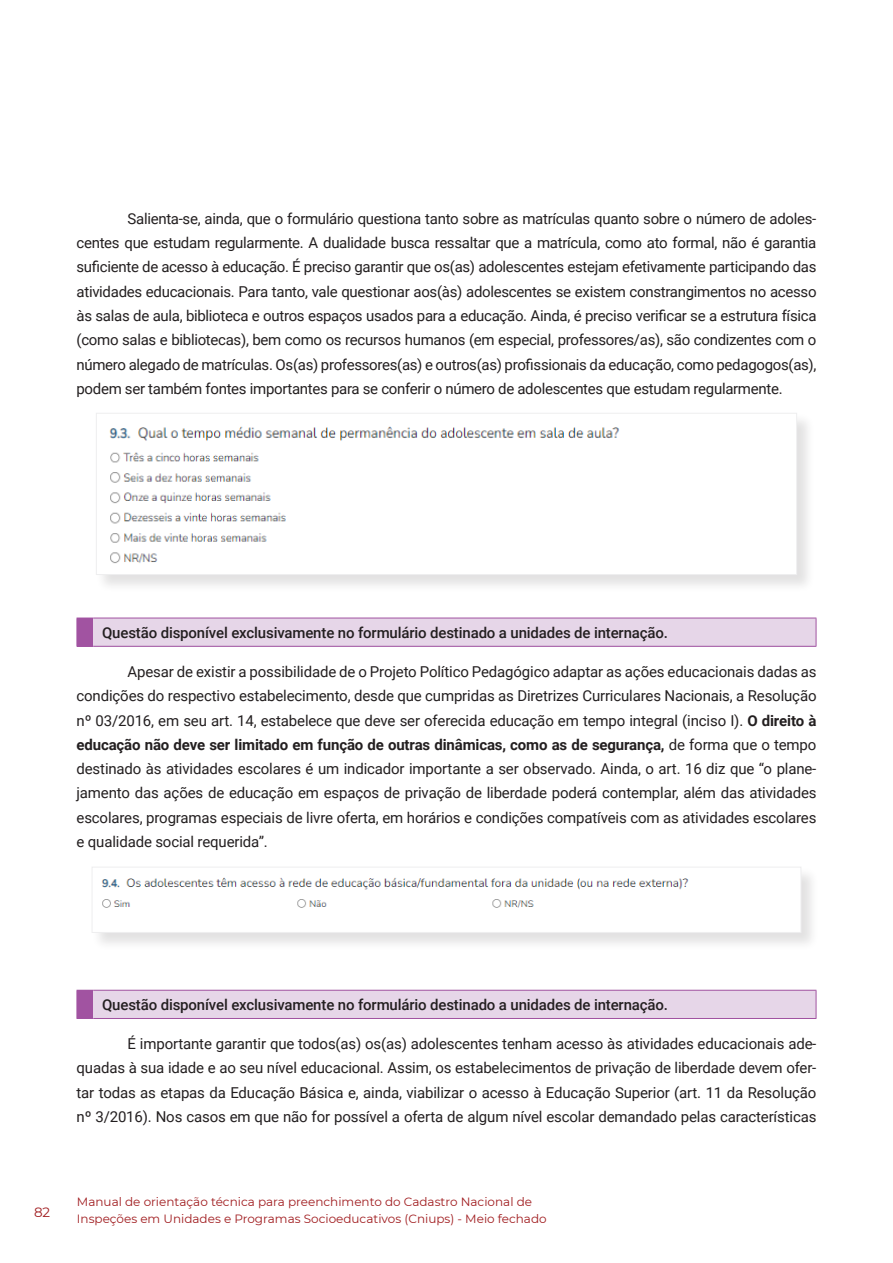
<style>
.page{position:relative;width:893px;height:1263px;background:#fff}
.page>*{position:absolute;margin:0;border:0;box-sizing:border-box;transform-origin:0 0}
.corpo_do_texto{font:15px/24.3px "Roboto";letter-spacing:-.01em;color:#231f20;text-align:justify}
.corpo_do_texto-2{font:500 15px "Roboto";letter-spacing:-.01em;color:#231f20}
.t1{font:13.5px "Montserrat";color:#a01c1f}
.t2{font:12px/16.5px "Montserrat";color:#a01c1f}
.s1{font-weight:700}
</style>
<div class="page">
<div style="left:96px;top:413px;width:719px;height:180px;background:#231f20;opacity:.13"></div>
<img style="left:98px;top:415px;width:697px;height:158px">
<div style="left:96px;top:413px;width:701px;height:162px;border:1px solid #eeeeef"></div>
<div style="left:94px;top:618px;width:722px;height:28px;background:#e6d6e8"></div>
<hr style="left:94px;top:618px;width:722px;height:1px;background:#a153a1">
<svg style="left:816px;top:618px;width:1px;height:28px"></svg>
<svg style="left:77px;top:618px;width:17px;height:29px"></svg>
<hr style="left:94px;top:646px;width:722px;height:1px;background:#a153a1">
<div style="left:92px;top:867px;width:728px;height:84px;background:#231f20;opacity:.13"></div>
<img style="left:94px;top:869px;width:705px;height:62px">
<div style="left:92px;top:867px;width:709px;height:66px;border:1px solid #eeeeef"></div>
<div style="left:94px;top:990px;width:722px;height:28px;background:#e6d6e8"></div>
<hr style="left:94px;top:990px;width:722px;height:1px;background:#a153a1">
<svg style="left:816px;top:990px;width:1px;height:28px"></svg>
<svg style="left:77px;top:990px;width:17px;height:29px"></svg>
<hr style="left:94px;top:1018px;width:722px;height:1px;background:#a153a1">
<p class="corpo_do_texto" style="left:77px;top:206px;width:741px;text-indent:51px">Salienta-se, ainda, que o formulário questiona tanto sobre as matrículas quanto sobre o número de adoles&shy;centes que estudam regularmente. A dualidade busca ressaltar que a matrícula, como ato formal, não é garantia suficiente de acesso à educação. É preciso garantir que os(as) adolescentes estejam efetivamente participando das atividades educacionais. Para tanto, vale questionar aos(às) adolescentes se existem constrangimentos no acesso às salas de aula, biblioteca e outros espaços usados para a educação. Ainda, é preciso verificar se a estrutura física (como salas e bibliotecas), bem como os recursos humanos (em especial, professores/as), são condizentes com o número alegado de matrículas. Os(as) professores(as) e outros(as) profissionais da educação, como pedagogos(as), podem ser também fontes importantes para se conferir o número de adolescentes que estudam regularmente.</p>
<p class="corpo_do_texto-2" style="left:102px;top:622px;width:568px">Questão disponível exclusivamente no formulário destinado a unidades de internação.</p>
<p class="corpo_do_texto" style="left:77px;top:659px;width:741px;text-indent:51px">Apesar de existir a possibilidade de o Projeto Político Pedagógico adaptar as ações educacionais dadas as condições do respectivo estabelecimento, desde que cumpridas as Diretrizes Curriculares Nacionais, a Resolução nº 03/2016, em seu art. 14, estabelece que deve ser oferecida educação em tempo integral (inciso I). <span class="s1">O direito à educação não deve ser limitado em função de outras dinâmicas, como as de segurança,</span> de forma que o tempo destinado às atividades escolares é um indicador importante a ser observado. Ainda, o art. 16 diz que “o plane&shy;jamento das ações de educação em espaços de privação de liberdade poderá contemplar, além das atividades escolares, programas especiais de livre oferta, em horários e condições compatíveis com as atividades escolares e qualidade social requerida”.</p>
<p class="corpo_do_texto-2" style="left:102px;top:994px;width:568px">Questão disponível exclusivamente no formulário destinado a unidades de internação.</p>
<p class="corpo_do_texto" style="left:77px;top:1031px;width:741px;text-indent:51px">É importante garantir que todos(as) os(as) adolescentes tenham acesso às atividades educacionais ade&shy;quadas à sua idade e ao seu nível educacional. Assim, os estabelecimentos de privação de liberdade devem ofer&shy;tar todas as etapas da Educação Básica e, ainda, viabilizar o acesso à Educação Superior (art. 11 da Resolução nº 3/2016). Nos casos em que não for possível a oferta de algum nível escolar demandado pelas características</p>
<p class="t1" style="left:34px;top:1202px;width:18px">82</p>
<p class="t2" style="left:77px;top:1193px;width:471px">Manual de orientação técnica para preenchimento do Cadastro Nacional de<br>Inspeções em Unidades e Programas Socioeducativos (Cniups) - Meio fechado</p>
</div>
